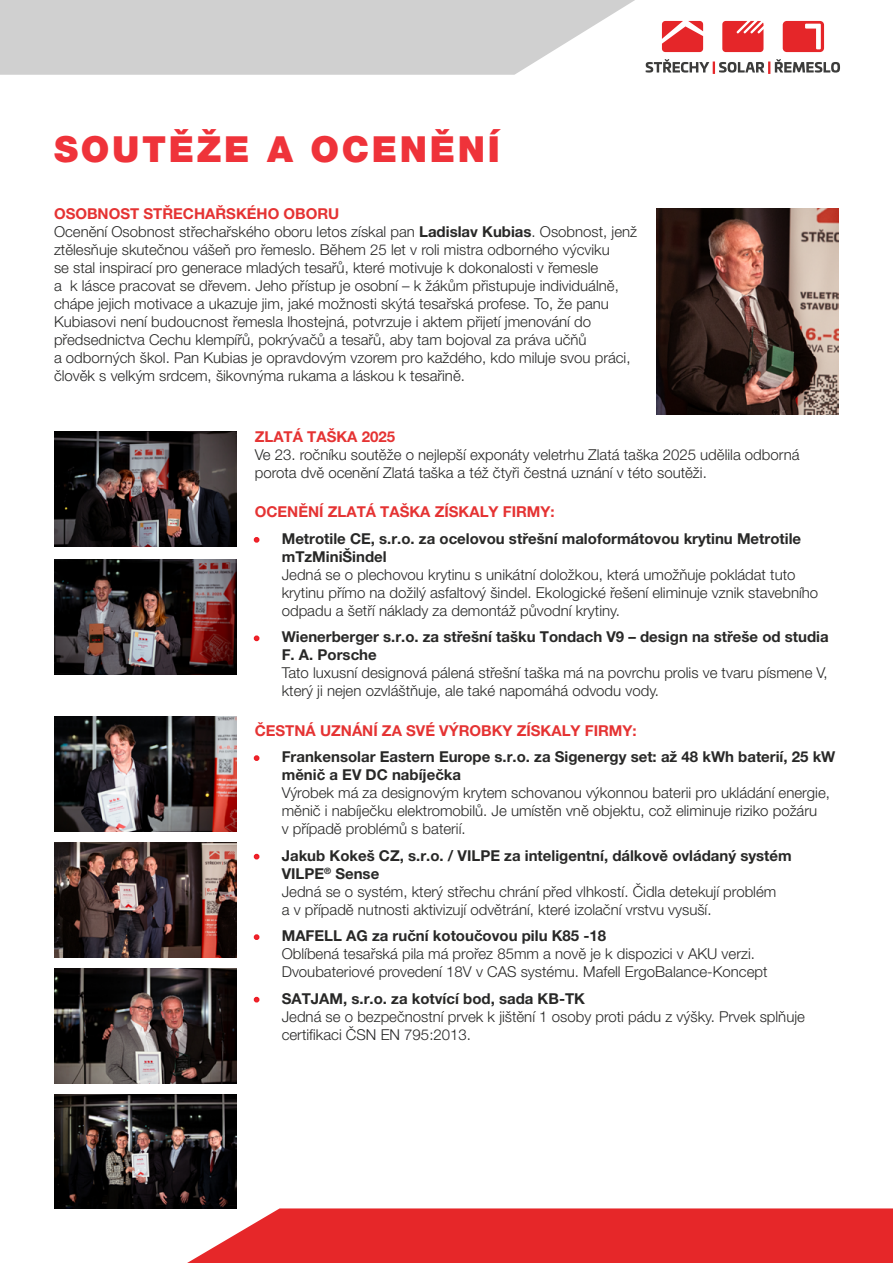
<style>
.page{position:relative;width:893px;height:1263px;background:#fff}
.page>*{position:absolute;margin:0;border:0;box-sizing:border-box;transform-origin:0 0}
.t1{font:900 36px "Helvetica Neue LT Pro";letter-spacing:.075em;color:#ef333a}
.t2{font:300 15px/18px "Helvetica Neue LT Pro";color:#282827}
.t3{font:700 15px/18px "Helvetica Neue LT Pro";color:#282827}
.t4{font:700 15px "Helvetica Neue LT Pro";color:#e53333}
.s1{font-weight:700;color:#e53333}
.s2{font-weight:700}
.s3{font-family:"Myriad Pro";font-weight:300;color:#ed1c24}
.s4{font-family:"Myriad Pro";color:#ed1c24}
</style>
<div class="page">
<svg style="left:187px;top:1208px;width:706px;height:55px;background:#e73638"></svg>
<svg style="left:0;top:0;width:694px;height:75px;background:#d6d6d6"></svg>
<svg style="left:646px;top:59px;width:194px;height:15px"></svg>
<svg style="left:662px;top:21px;width:41px;height:31px"></svg>
<svg style="left:722px;top:21px;width:41px;height:31px"></svg>
<svg style="left:783px;top:21px;width:41px;height:31px"></svg>
<img style="left:54px;top:431px;width:183px;height:115px">
<img style="left:656px;top:209px;width:183px;height:206px">
<img style="left:54px;top:559px;width:183px;height:115px">
<img style="left:54px;top:717px;width:183px;height:115px">
<img style="left:54px;top:842px;width:183px;height:115px">
<img style="left:54px;top:968px;width:183px;height:115px">
<img style="left:54px;top:1094px;width:183px;height:115px">
<h1 class="t1" style="left:54px;top:127px;width:447px">SOUTĚŽE A OCENĚNÍ</h1>
<p class="t2" style="left:54px;top:205px;width:585px"><span class="s1">OSOBNOST STŘECHAŘSKÉHO OBORU<br></span>Ocenění Osobnost střechařského oboru letos získal pan <span class="s2">Ladislav Kubias</span>. Osobnost, jenž ztělesňuje skutečnou vášeň pro řemeslo. Během 25 let v roli mistra odborného výcviku<br>se stal inspirací pro generace mladých tesařů, které motivuje k dokonalosti v řemesle<br>a k lásce pracovat se dřevem. Jeho přístup je osobní – k žákům přistupuje individuálně, chápe jejich motivace a ukazuje jim, jaké možnosti skýtá tesařská profese. To, že panu Kubiasovi není budoucnost řemesla lhostejná, potvrzuje i aktem přijetí jmenování do předsednictva Cechu klempířů, pokrývačů a tesařů, aby tam bojoval za práva učňů<br>a odborných škol. Pan Kubias je opravdovým vzorem pro každého, kdo miluje svou práci, člověk s velkým srdcem, šikovnýma rukama a láskou k tesařině.</p>
<p class="t4" style="left:255px;top:427px;width:142px">ZLATÁ TAŠKA 2025</p>
<p class="t2" style="left:255px;top:445px;width:546px">Ve 23. ročníku soutěže o nejlepší exponáty veletrhu Zlatá taška 2025 udělila odborná porota dvě ocenění Zlatá taška a též čtyři čestná uznání v této soutěži.</p>
<p class="t4" style="left:255px;top:503px;width:301px">OCENĚNÍ ZLATÁ TAŠKA ZÍSKALY FIRMY:</p>
<p class="t3" style="left:282px;top:529px;width:521px;text-indent:-27px"><span class="s3">•</span> Metrotile CE, s.r.o. za ocelovou střešní maloformátovou krytinu Metrotile mTzMiniŠindel</p>
<p class="t2" style="left:282px;top:565px;width:538px">Jedná se o plechovou krytinu s unikátní doložkou, která umožňuje pokládat tuto krytinu přímo na dožilý asfaltový šindel. Ekologické řešení eliminuje vznik stavebního odpadu a šetří náklady za demontáž původní krytiny.</p>
<p class="t3" style="left:282px;top:628px;width:548px;text-indent:-27px"><span class="s3">•</span> Wienerberger s.r.o. za střešní tašku Tondach V9 – design na střeše od studia<br>F. A. Porsche</p>
<p class="t2" style="left:282px;top:664px;width:547px">Tato luxusní designová pálená střešní taška má na povrchu prolis ve tvaru písmene V, který ji nejen ozvláštňuje, ale také napomáhá odvodu vody.</p>
<p class="t4" style="left:255px;top:721px;width:383px">ČESTNÁ UZNÁNÍ ZA SVÉ VÝROBKY ZÍSKALY FIRMY:</p>
<p class="t3" style="left:282px;top:747px;width:555px;text-indent:-27px"><span class="s3">•</span> Frankensolar Eastern Europe s.r.o. za Sigenergy set: až 48 kWh baterií, 25 kW měnič a EV DC nabíječka</p>
<p class="t2" style="left:282px;top:783px;width:550px">Výrobek má za designovým krytem schovanou výkonnou baterii pro ukládání energie, měnič i nabíječku elektromobilů. Je umístěn vně objektu, což eliminuje riziko požáru<br>v případě problémů s baterií.</p>
<p class="t2" style="left:282px;top:846px;width:511px;text-indent:-27px"><span class="s4">•</span> <span class="s2">Jakub Kokeš CZ, s.r.o. / VILPE za inteligentní, dálkově ovládaný systém VILPE</span><sup>®</sup> <span class="s2">Sense<br></span>Jedná se o systém, který střechu chrání před vlhkostí. Čidla detekují problém<br>a v případě nutnosti aktivizují odvětrání, které izolační vrstvu vysuší.</p>
<p class="t2" style="left:282px;top:926px;width:487px;text-indent:-27px"><span class="s4">•</span> <span class="s2">MAFELL AG za ruční kotoučovou pilu K85 -18<br></span>Oblíbená tesařská pila má prořez 85mm a nově je k dispozici v AKU verzi.<br>Dvoubateriové provedení 18V v CAS systému. Mafell ErgoBalance-Koncept</p>
<p class="t2" style="left:282px;top:989px;width:525px;text-indent:-27px"><span class="s4">•</span> <span class="s2">SATJAM, s.r.o. za kotvící bod, sada KB-TK<br></span>Jedná se o bezpečnostní prvek k jištění 1 osoby proti pádu z výšky. Prvek splňuje certifikaci ČSN EN 795:2013.</p>
</div>
